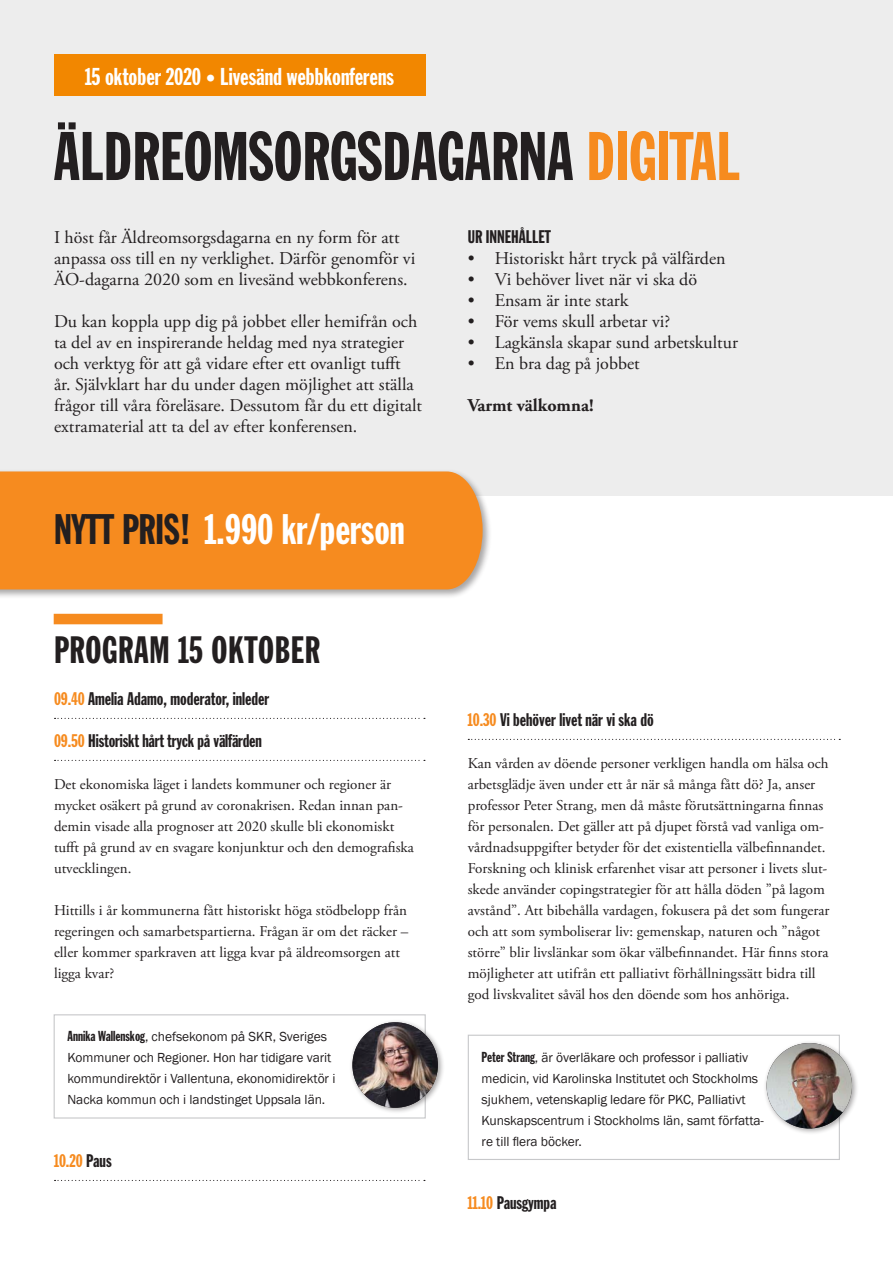
<style>
.page{position:relative;width:893px;height:1263px;background:#fff}
.page>*{position:absolute;margin:0;border:0;box-sizing:border-box;transform-origin:0 0}
.t1{font:67.5px "Franklin Gothic Std Extra Cond";color:#231f20}
.t2{font:42px "Franklin Gothic Std Extra Cond";color:#fff}
.Rubrik_30pt{font:37.5px "Franklin Gothic Std Extra Cond";letter-spacing:.02em;color:#231f20}
.t3{font:24px "Franklin Gothic Std Extra Cond";color:#fff}
.t4{font:18px/21px "Adobe Garamond Pro";color:#231f20}
.t5{font:18px "Franklin Gothic Std Extra Cond";color:#231f20}
.t6{font:700 18px "Adobe Garamond Pro";color:#231f20}
.t7{font:18px "Franklin Gothic Std Extra Cond";color:#f68b1f}
.t8{font:15px/21px "Adobe Garamond Pro";color:#231f20}
.t9{font:13.5px/21px "Franklin Gothic";letter-spacing:-.005em;color:#231f20}
.s1{font-size:19.5px}
.s2{color:#f68b1f}
.s3{color:#231f20}
.s4{font-family:"Franklin Gothic Std Extra Cond";font-size:14.25px}
</style>
<div class="page">
<div style="left:0;top:0;width:893px;height:495px;background:#ededed"></div>
<div style="left:54px;top:54px;width:371px;height:42px;background:#f28700"></div>
<div style="left:54px;top:614px;width:109px;height:10px;background:#f68b1f"></div>
<svg style="left:55px;top:718px;width:370px;height:1px"></svg>
<svg style="left:55px;top:760px;width:370px;height:1px"></svg>
<svg style="left:55px;top:1180px;width:370px;height:1px"></svg>
<svg style="left:468px;top:739px;width:372px;height:1px"></svg>
<div style="left:54px;top:1014px;width:372px;height:104px;border:1px solid #c7c8ca"></div>
<div style="left:349px;top:1019px;width:96px;height:96px;background:#231f20;opacity:.4"></div>
<img style="left:352px;top:1022px;width:86px;height:86px;border-radius:43px">
<div style="left:468px;top:1035px;width:372px;height:125px;border:1px solid #c7c8ca"></div>
<div style="left:763px;top:1040px;width:96px;height:95px;background:#231f20;opacity:.4"></div>
<img style="left:767px;top:1043px;width:85px;height:85px;border-radius:43px">
<div style="left:0;top:469px;width:492px;height:130px;background:#231f20;opacity:.4"></div>
<div style="left:0;top:471px;width:483px;height:118px;background:#f68b1f"></div>
<p class="t3" style="left:85px;top:64px;width:310px">15 oktober 2020 <span class="s1">•</span> Livesänd webbkonferens</p>
<p class="t1" style="left:54px;top:120px;width:688px">ÄLDREOMSORGSDAGARNA <span class="s2">DIGITAL</span></p>
<p class="t4" style="left:54px;top:227px;width:363px">I höst får Äldreomsorgsdagarna en ny form för att anpassa oss till en ny verklighet. Därför genomför vi<br>ÄO-dagarna 2020 som en livesänd webbkonferens.</p>
<p class="t4" style="left:54px;top:311px;width:370px">Du kan koppla upp dig på jobbet eller hemifrån och ta del av en inspirerande heldag med nya strategier och verktyg för att gå vidare efter ett ovanligt tufft<br>år. Självklart har du under dagen möjlighet att ställa frågor till våra föreläsare. Dessutom får du ett digitalt extramaterial att ta del av efter konferensen.</p>
<p class="t2" style="left:54px;top:507px;width:352px"><span class="s3">NYTT PRIS!</span> 1.990 kr/person</p>
<p class="Rubrik_30pt" style="left:54px;top:630px;width:268px">PROGRAM 15 OKTOBER</p>
<p class="t5" style="left:54px;top:689px;width:217px"><span class="s2">09.40</span> Amelia Adamo, moderator, inleder</p>
<p class="t5" style="left:54px;top:731px;width:209px"><span class="s2">09.50</span> Historiskt hårt tryck på välfärden</p>
<p class="t8" style="left:54px;top:774px;width:361px">Det ekonomiska läget i landets kommuner och regioner är mycket osäkert på grund av coronakrisen. Redan innan pan&shy;demin visade alla prognoser att 2020 skulle bli ekonomiskt tufft på grund av en svagare konjunktur och den demografiska utvecklingen.</p>
<p class="t8" style="left:54px;top:900px;width:356px">Hittills i år kommunerna fått historiskt höga stödbelopp från regeringen och samarbetspartierna. Frågan är om det räcker – eller kommer sparkraven att ligga kvar på äldreomsorgen att ligga kvar?</p>
<p class="t9" style="left:67px;top:1026px;width:269px"><span class="s4">Annika Wallenskog</span>, chefsekonom på SKR, Sveriges Kommuner och Regioner. Hon har tidigare varit kommundirektör i Vallentuna, ekonomidirektör i Nacka kommun och i landstinget Uppsala län.</p>
<p class="t7" style="left:54px;top:1151px;width:59px">10.20 <span class="s3">Paus</span></p>
<p class="t5" style="left:468px;top:227px;width:85px">UR INNEHÅLLET</p>
<p class="t4" style="left:468px;top:248px;width:259px">• Historiskt hårt tryck på välfärden</p>
<p class="t4" style="left:468px;top:269px;width:231px">• Vi behöver livet när vi ska dö</p>
<p class="t4" style="left:468px;top:290px;width:162px">• Ensam är inte stark</p>
<p class="t4" style="left:468px;top:311px;width:204px">• För vems skull arbetar vi?</p>
<p class="t4" style="left:468px;top:332px;width:272px">• Lagkänsla skapar sund arbetskultur</p>
<p class="t4" style="left:468px;top:353px;width:173px">• En bra dag på jobbet</p>
<p class="t6" style="left:468px;top:395px;width:127px">Varmt välkomna!</p>
<p class="t5" style="left:468px;top:710px;width:188px"><span class="s2">10.30</span> Vi behöver livet när vi ska dö</p>
<p class="t8" style="left:468px;top:753px;width:363px">Kan vården av döende personer verkligen handla om hälsa och arbetsglädje även under ett år när så många fått dö? Ja, anser professor Peter Strang, men då måste förutsättningarna finnas för personalen. Det gäller att på djupet förstå vad vanliga om&shy;vårdnadsuppgifter betyder för det existentiella välbefinnandet.<br>Forskning och klinisk erfarenhet visar att personer i livets slut&shy;skede använder copingstrategier för att hålla döden ”på lagom avstånd”. Att bibehålla vardagen, fokusera på det som fungerar och att som symboliserar liv: gemenskap, naturen och ”något större” blir livslänkar som ökar välbefinnandet. Här finns stora möjligheter att utifrån ett palliativt förhållningssätt bidra till god livskvalitet såväl hos den döende som hos anhöriga.</p>
<p class="t9" style="left:482px;top:1047px;width:284px"><span class="s4">Peter Strang</span>, är överläkare och professor i palliativ medicin, vid Karolinska Institutet och Stockholms sjukhem, vetenskaplig ledare för PKC, Palliativt Kunskapscentrum i Stockholms län, samt författa&shy;re till flera böcker.</p>
<p class="t5" style="left:468px;top:1193px;width:90px"><span class="s2">11.10</span> Pausgympa</p>
</div>
